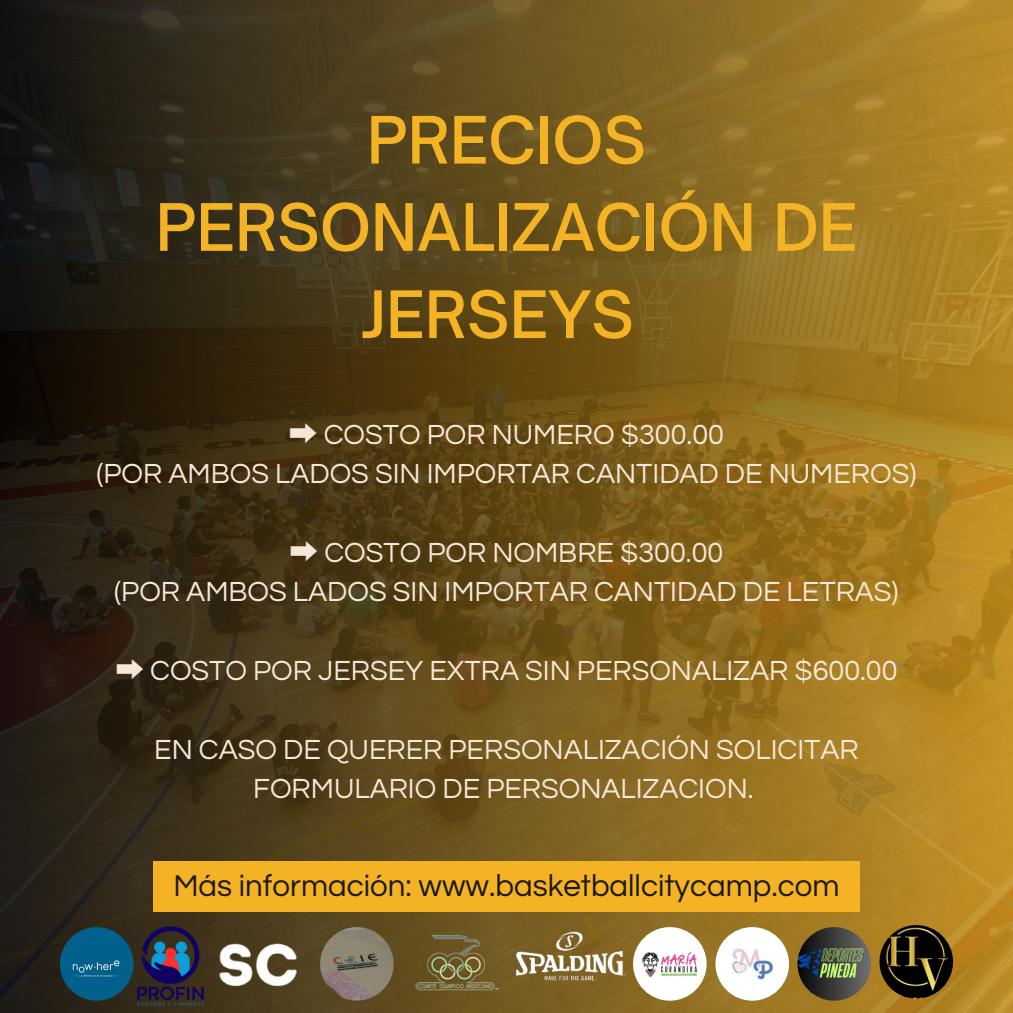
<style>
.page{position:relative;width:1013px;height:1013px;background:#fff}
.page>*{position:absolute;margin:0;border:0;box-sizing:border-box;transform-origin:0 0}
.t1{font:500 62.5px/87.2px "Open Sauce One";color:#f4b324;text-align:center}
.t2{font:31.25px "Questrial";color:#1c191a}
.t3{font:28.75px/39.4px "Questrial";color:#f6e7d8;text-align:center}
.s1{font-family:"Noto Sans CJ Ksc"}
</style>
<div class="page">
<img style="left:0;top:0;width:1012px;height:1012px">
<div style="left:153px;top:860px;width:706px;height:51px;background:#f4b324"></div>
<img style="left:210px;top:927px;width:98px;height:73px">
<img style="left:523px;top:912px;width:109px;height:99px">
<img style="left:388px;top:911px;width:135px;height:101px">
<img style="left:133px;top:920px;width:77px;height:88px">
<img style="left:633px;top:927px;width:73px;height:73px;border-radius:50%">
<img style="left:715px;top:927px;width:74px;height:73px;border-radius:50%">
<img style="left:797px;top:927px;width:74px;height:73px;border-radius:50%">
<img style="left:60px;top:927px;width:73px;height:73px;border-radius:50%">
<img style="left:879px;top:925px;width:74px;height:73px;border-radius:50%">
<img style="left:320px;top:927px;width:73px;height:73px;border-radius:50%">
<h2 class="t1" style="left:156px;top:96px;width:703px">PRECIOS<br>PERSONALIZACIÓN DE<br>JERSEYS</h2>
<p class="t3" style="left:96px;top:415px;width:821px"><span class="s1">➡️</span> COSTO POR NUMERO $300.00<br>(POR AMBOS LADOS SIN IMPORTAR CANTIDAD DE NUMEROS)</p>
<h1 class="t3" style="left:114px;top:533px;width:786px"><span class="s1">➡️</span> COSTO POR NOMBRE $300.00<br>(POR AMBOS LADOS SIN IMPORTAR CANTIDAD DE LETRAS)</h1>
<h2 class="t3" style="left:115px;top:651px;width:783px"><span class="s1">➡️</span> COSTO POR JERSEY EXTRA SIN PERSONALIZAR $600.00</h2>
<h2 class="t3" style="left:154px;top:730px;width:706px">EN CASO DE QUERER PERSONALIZACIÓN SOLICITAR<br>FORMULARIO DE PERSONALIZACION.</h2>
<h2 class="t2" style="left:173px;top:869px;width:667px">Más información: www.basketballcitycamp.com</h2>
</div>
